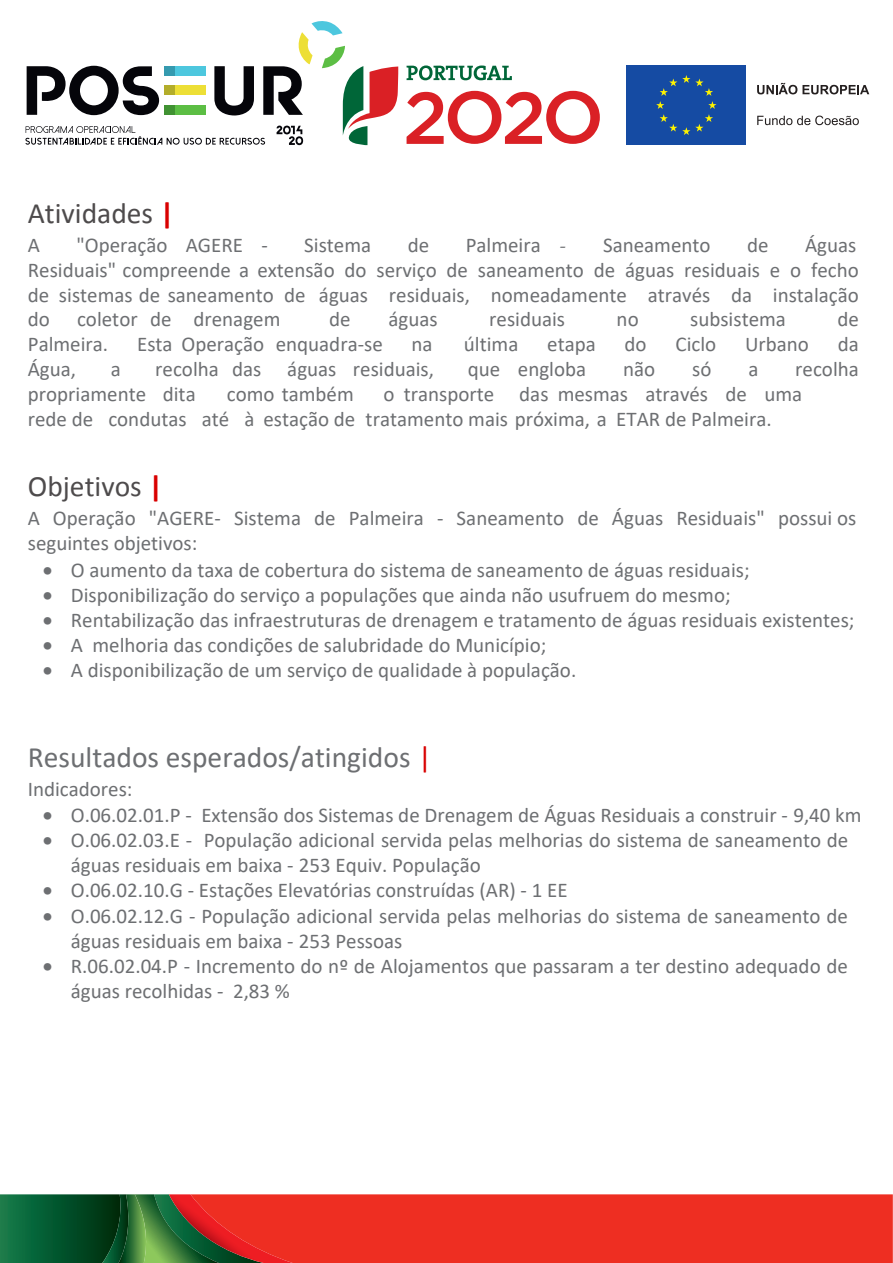
<style>
.page{position:relative;width:893px;height:1263px;background:#fff}
.page>*{position:absolute;margin:0;border:0;box-sizing:border-box;transform-origin:0 0}
.t1{font:29.55px "Calibri";color:#6d6f72}
.t2{font:29.55px "Calibri";color:#4e4b4c}
.t3{font:21px/24.9px "Calibri";color:#6d6f72}
.s1{font-weight:700;color:#d90000}
.s2{font-family:"Minion Pro"}
.s3{color:#d90000}
</style>
<div class="page">
<div style="left:293px;top:1194px;width:600px;height:69px;background:#ee2e22"></div>
<svg style="left:0;top:1194px;width:293px;height:69px"></svg>
<svg style="left:407px;top:91px;width:193px;height:53px"></svg>
<svg style="left:407px;top:65px;width:105px;height:15px"></svg>
<svg style="left:757px;top:83px;width:112px;height:11px"></svg>
<svg style="left:757px;top:116px;width:102px;height:9px"></svg>
<div style="left:627px;top:65px;width:119px;height:80px;background:#154ba3"></div>
<svg style="left:656px;top:75px;width:60px;height:60px"></svg>
<svg style="left:25px;top:21px;width:373px;height:124px"></svg>
<h1 class="t2" style="left:28px;top:192px;width:148px">Atividades <span class="s1">|</span></h1>
<p class="t3" style="left:28px;top:232px;width:14px">A</p>
<p class="t3" style="left:76px;top:232px;width:193px">"Operação AGERE -</p>
<p class="t3" style="left:304px;top:232px;width:68px">Sistema</p>
<p class="t3" style="left:408px;top:232px;width:23px">de</p>
<p class="t3" style="left:466px;top:232px;width:102px">Palmeira <span class="s2">-</span></p>
<p class="t3" style="left:603px;top:232px;width:109px">Saneamento</p>
<p class="t3" style="left:747px;top:232px;width:23px">de</p>
<p class="t3" style="left:28px;top:232px;width:833px;text-align:justify;text-indent:777px">Águas Residuais" compreende a extensão do serviço de saneamento de águas residuais e o fecho de sistemas de saneamento de águas residuais, nomeadamente através da instalação do</p>
<p class="t3" style="left:77px;top:306px;width:205px">coletor de drenagem</p>
<p class="t3" style="left:329px;top:306px;width:23px">de</p>
<p class="t3" style="left:389px;top:306px;width:51px">águas</p>
<p class="t3" style="left:489px;top:306px;width:77px">residuais</p>
<p class="t3" style="left:617px;top:306px;width:24px">no</p>
<p class="t3" style="left:690px;top:306px;width:97px">subsistema</p>
<p class="t3" style="left:837px;top:306px;width:23px">de</p>
<p class="t3" style="left:28px;top:331px;width:82px">Palmeira.</p>
<p class="t3" style="left:137px;top:331px;width:247px">Esta Operação enquadra-se</p>
<p class="t3" style="left:412px;top:331px;width:23px">na</p>
<p class="t3" style="left:464px;top:331px;width:56px">última</p>
<p class="t3" style="left:547px;top:331px;width:50px">etapa</p>
<p class="t3" style="left:625px;top:331px;width:24px">do</p>
<p class="t3" style="left:675px;top:331px;width:42px">Ciclo</p>
<p class="t3" style="left:745px;top:331px;width:65px">Urbano</p>
<p class="t3" style="left:838px;top:331px;width:23px">da</p>
<p class="t3" style="left:28px;top:356px;width:50px">Água,</p>
<p class="t3" style="left:111px;top:356px;width:12px">a</p>
<p class="t3" style="left:155px;top:356px;width:280px">recolha das águas residuais,</p>
<p class="t3" style="left:468px;top:356px;width:120px">que engloba</p>
<p class="t3" style="left:623px;top:356px;width:34px">não</p>
<p class="t3" style="left:692px;top:356px;width:21px">só</p>
<p class="t3" style="left:748px;top:356px;width:12px">a</p>
<p class="t3" style="left:795px;top:356px;width:65px">recolha</p>
<p class="t3" style="left:28px;top:381px;width:169px">propriamente dita</p>
<p class="t3" style="left:227px;top:381px;width:128px">como também</p>
<p class="t3" style="left:28px;top:381px;width:776px;text-indent:356px">o transporte das mesmas através de uma rede de condutas até à estação de tratamento mais próxima, a ETAR de Palmeira.</p>
<h1 class="t2" style="left:28px;top:467px;width:136px">Objetivos <span class="s1">|</span></h1>
<p class="t3" style="left:28px;top:505px;width:830px">A Operação "AGERE- Sistema de Palmeira - Saneamento de Águas Residuais" possui os seguintes objetivos:</p>
<p class="t3" style="left:43px;top:557px;width:708px">• O aumento da taxa de cobertura do sistema de saneamento de águas residuais;</p>
<p class="t3" style="left:43px;top:582px;width:689px">• Disponibilização do serviço a populações que ainda não usufruem do mesmo;</p>
<p class="t3" style="left:43px;top:607px;width:813px">• Rentabilização das infraestruturas de drenagem e tratamento de águas residuais existentes;</p>
<p class="t3" style="left:43px;top:632px;width:505px">• A melhoria das condições de salubridade do Município;</p>
<p class="t3" style="left:43px;top:657px;width:535px">• A disponibilização de um serviço de qualidade à população.</p>
<h1 class="t1" style="left:28px;top:737px;width:405px">Resultados esperados/atingidos <span class="s3">|</span></h1>
<p class="t3" style="left:28px;top:776px;width:106px">Indicadores:</p>
<p class="t3" style="left:43px;top:802px;width:820px">• O.06.02.01.P - Extensão dos Sistemas de Drenagem de Águas Residuais a construir - 9,40 km</p>
<p class="t3" style="left:71px;top:827px;width:779px;text-indent:-28px">• O.06.02.03.E - População adicional servida pelas melhorias do sistema de saneamento de águas residuais em baixa - 253 Equiv. População</p>
<p class="t3" style="left:43px;top:877px;width:526px">• O.06.02.10.G - Estações Elevatórias construídas (AR) - 1 EE</p>
<p class="t3" style="left:71px;top:902px;width:779px;text-indent:-28px">• O.06.02.12.G - População adicional servida pelas melhorias do sistema de saneamento de águas residuais em baixa - 253 Pessoas</p>
<p class="t3" style="left:71px;top:953px;width:779px;text-indent:-28px">• R.06.02.04.P - Incremento do nº de Alojamentos que passaram a ter destino adequado de águas recolhidas - 2,83 %</p>
</div>
